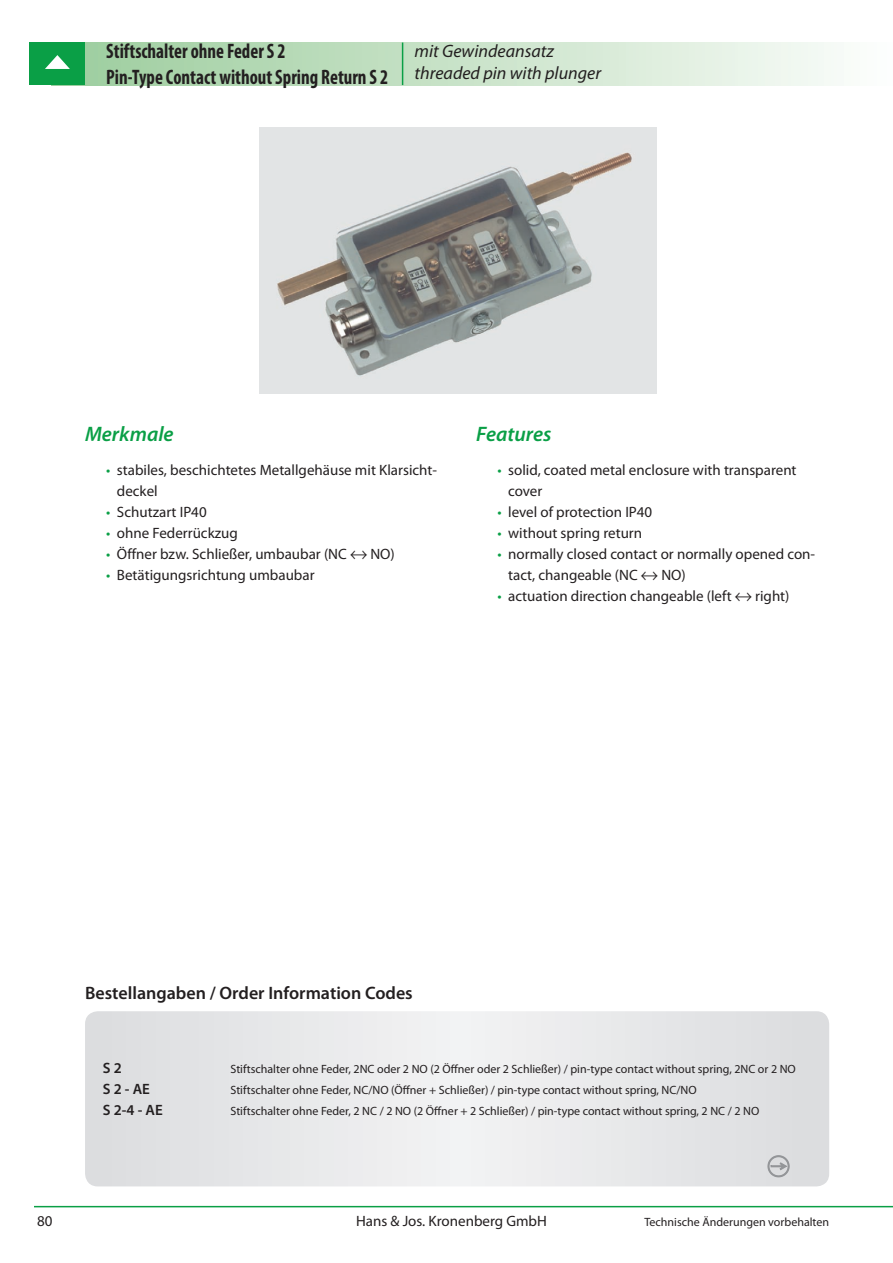
<style>
.page{position:relative;width:893px;height:1263px;background:#fff}
.page>*{position:absolute;margin:0;border:0;box-sizing:border-box;transform-origin:0 0}
.t1{font:700 condensed 21px/25.2px "Myriad Pro";color:#231f20;scale:.9 1}
.t2{font:italic 600 21px "Myriad Pro";color:#0a9f46}
.t3{font:italic 18px/21.6px "Myriad Pro";color:#231f20}
.t4{font:600 18px "Myriad Pro";color:#231f20}
.t5{font:15px/21px "Myriad Pro";color:#231f20}
.t6{font:600 15px "Myriad Pro";color:#231f20}
.t7{font:12px "Myriad Pro";color:#231f20}
.s1{color:#0a9f46}
</style>
<div class="page">
<div style="left:51px;top:43px;width:842px;height:42px;background:linear-gradient(to right,#9acb9b,#fbfdfb)"></div>
<div style="left:30px;top:43px;width:55px;height:42px;background:#0a9f46"></div>
<svg style="left:45px;top:55px;width:25px;height:14px"></svg>
<hr style="left:34px;top:1206px;width:859px;height:1px;background:#0a9f46">
<hr style="left:892px;top:43px;width:1px;height:42px;background:#fdfefe">
<div style="left:85px;top:1011px;width:744px;height:175px;background:#e6e7e9;border-radius:13px"></div>
<hr style="left:402px;top:43px;width:1px;height:42px;background:#0a9f46">
<img style="left:259px;top:128px;width:397px;height:265px">
<svg style="left:767px;top:1155px;width:23px;height:23px"></svg>
<h1 class="t1" style="left:106px;top:38px;width:315px">Stiftschalter ohne Feder S 2<br>Pin-Type Contact without Spring Return S 2</h1>
<p class="t3" style="left:415px;top:40px;width:188px">mit Gewindeansatz threaded pin with plunger</p>
<h1 class="t2" style="left:85px;top:421px;width:90px">Merkmale</h1>
<p class="t5" style="left:117px;top:459px;width:322px;text-indent:-11px"><span class="s1">•</span> stabiles, beschichtetes Metallgehäuse mit Klarsicht&shy;deckel</p>
<p class="t5" style="left:106px;top:501px;width:102px"><span class="s1">•</span> Schutzart IP40</p>
<p class="t5" style="left:106px;top:522px;width:133px"><span class="s1">•</span> ohne Federrückzug</p>
<p class="t5" style="left:106px;top:543px;width:290px"><span class="s1">•</span> Öffner bzw. Schließer, umbaubar (NC ↔ NO)</p>
<p class="t5" style="left:106px;top:564px;width:210px"><span class="s1">•</span> Betätigungsrichtung umbaubar</p>
<h1 class="t2" style="left:476px;top:421px;width:77px">Features</h1>
<p class="t5" style="left:508px;top:459px;width:290px;text-indent:-11px"><span class="s1">•</span> solid, coated metal enclosure with transparent cover</p>
<p class="t5" style="left:497px;top:501px;width:156px"><span class="s1">•</span> level of protection IP40</p>
<p class="t5" style="left:497px;top:522px;width:146px"><span class="s1">•</span> without spring return</p>
<p class="t5" style="left:508px;top:543px;width:309px;text-indent:-11px"><span class="s1">•</span> normally closed contact or normally opened con&shy;tact, changeable (NC ↔ NO)</p>
<p class="t5" style="left:497px;top:585px;width:293px"><span class="s1">•</span> actuation direction changeable (left ↔ right)</p>
<p class="t4" style="left:85px;top:982px;width:329px">Bestellangaben / Order Information Codes</p>
<p class="t6" style="left:103px;top:1058px;width:20px">S 2</p>
<p class="t7" style="left:230px;top:1061px;width:567px">Stiftschalter ohne Feder, 2NC oder 2 NO (2 Öffner oder 2 Schließer) / pin-type contact without spring, 2NC or 2 NO</p>
<p class="t6" style="left:103px;top:1079px;width:49px">S 2 - AE</p>
<p class="t7" style="left:230px;top:1082px;width:468px">Stiftschalter ohne Feder, NC/NO (Öffner + Schließer) / pin-type contact without spring, NC/NO</p>
<p class="t6" style="left:103px;top:1100px;width:61px">S 2-4 - AE</p>
<p class="t7" style="left:230px;top:1104px;width:530px">Stiftschalter ohne Feder, 2 NC / 2 NO (2 Öffner + 2 Schließer) / pin-type contact without spring, 2 NC / 2 NO</p>
<p class="t5" style="left:37px;top:1210px;width:17px">80</p>
<p class="t5" style="left:356px;top:1210px;width:192px">Hans &amp; Jos. Kronenberg GmbH</p>
<p class="t7" style="left:644px;top:1214px;width:186px">Technische Änderungen vorbehalten</p>
</div>
